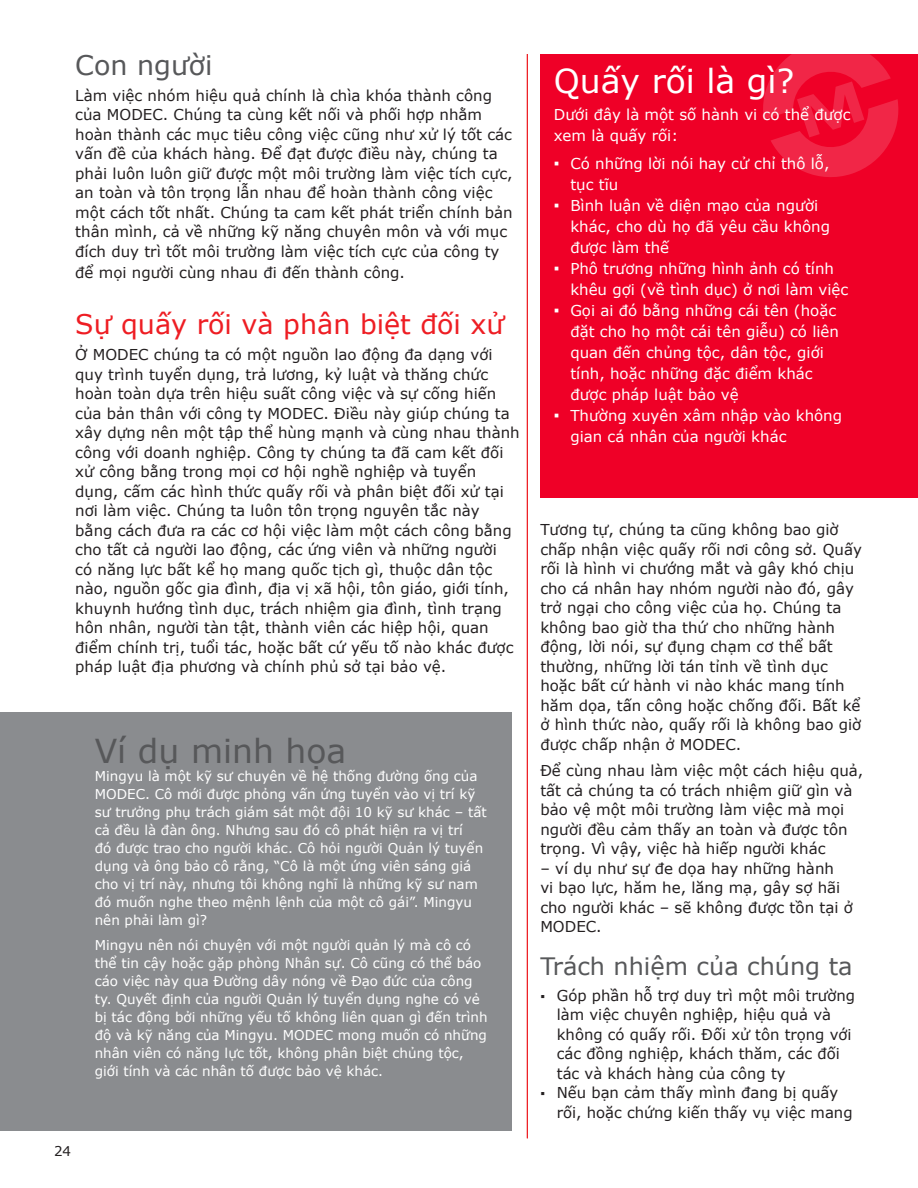
<style>
.page{position:relative;width:918px;height:1188px;background:#fff}
.page>*{position:absolute;margin:0;border:0;box-sizing:border-box;transform-origin:0 0}
.t1{font:33px "Verdana";color:#fff}
.t2{font:33px "Verdana";color:#57585a}
.Heading_1{font:27px "Verdana";color:#ee1d23}
.t3{font:27px "Verdana";color:#57585a}
.Heading_2{font:24px "Verdana";color:#57585a}
.t4{font:15px/19.5px "Verdana";color:#231f20}
.t5{font:15px/21px "Verdana";color:#fff}
.t6{font:13.5px/18px "Verdana";color:#fff}
.t7{font:13.5px "Verdana";color:#231f20}
.s1{font-family:"Arial";font-size:16.5px}
.s2{font-family:"Arial";font-size:13.5px}
</style>
<div class="page">
<div style="left:0;top:713px;width:511px;height:418px;background:#8a8c8f"></div>
<hr style="left:527px;top:54px;width:1px;height:1084px;background:#ee1d23">
<div style="left:540px;top:54px;width:378px;height:443px;background:#ef0027"></div>
<svg style="left:763px;top:54px;width:136px;height:123px"></svg>
<p class="t3" style="left:75px;top:46px;width:139px">Con người</p>
<p class="t4" style="left:75px;top:86px;width:439px">Làm việc nhóm hiệu quả chính là chìa khóa thành công của MODEC. Chúng ta cùng kết nối và phối hợp nhằm hoàn thành các mục tiêu công việc cũng như xử lý tốt các vấn đề của khách hàng. Để đạt được điều này, chúng ta phải luôn luôn giữ được một môi trường làm việc tích cực, an toàn và tôn trọng lẫn nhau để hoàn thành công việc một cách tốt nhất. Chúng ta cam kết phát triển chính bản thân mình, cả về những kỹ năng chuyên môn và với mục đích duy trì tốt môi trường làm việc tích cực của công ty</p>
<p class="t4" style="left:75px;top:263px;width:331px">để mọi người cùng nhau đi đến thành công.</p>
<p class="Heading_1" style="left:75px;top:306px;width:431px">Sự quấy rối và phân biệt đối xử</p>
<p class="t4" style="left:75px;top:345px;width:446px">Ở MODEC chúng ta có một nguồn lao động đa dạng với quy trình tuyển dụng, trả lương, kỷ luật và thăng chức hoàn toàn dựa trên hiệu suất công việc và sự cống hiến của bản thân với công ty MODEC. Điều này giúp chúng ta xây dựng nên một tập thể hùng mạnh và cùng nhau thành công với doanh nghiệp. Công ty chúng ta đã cam kết đối xử công bằng trong mọi cơ hội nghề nghiệp và tuyển dụng, cấm các hình thức quấy rối và phân biệt đối xử tại nơi làm việc. Chúng ta luôn tôn trọng nguyên tắc này bằng cách đưa ra các cơ hội việc làm một cách công bằng cho tất cả người lao động, các ứng viên và những người<br>có năng lực bất kể họ mang quốc tịch gì, thuộc dân tộc nào, nguồn gốc gia đình, địa vị xã hội, tôn giáo, giới tính, khuynh hướng tình dục, trách nhiệm gia đình, tình trạng hôn nhân, người tàn tật, thành viên các hiệp hội, quan điểm chính trị, tuổi tác, hoặc bất cứ yếu tố nào khác được pháp luật địa phương và chính phủ sở tại bảo vệ.</p>
<p class="t2" style="left:95px;top:729px;width:253px">Ví dụ minh họa</p>
<p class="t6" style="left:95px;top:767px;width:394px">Mingyu là một kỹ sư chuyên về hệ thống đường ống của MODEC. Cô mới được phỏng vấn ứng tuyển vào vị trí kỹ sư trưởng phụ trách giám sát một đội 10 kỹ sư khác – tất cả đều là đàn ông. Nhưng sau đó cô phát hiện ra vị trí<br>đó được trao cho người khác. Cô hỏi người Quản lý tuyển dụng và ông bảo cô rằng, “Cô là một ứng viên sáng giá cho vị trí này, nhưng tôi không nghĩ là những kỹ sư nam đó muốn nghe theo mệnh lệnh của một cô gái”. Mingyu nên phải làm gì?</p>
<p class="t6" style="left:95px;top:936px;width:394px">Mingyu nên nói chuyện với một người quản lý mà cô có thể tin cậy hoặc gặp phòng Nhân sự. Cô cũng có thể báo cáo việc này qua Đường dây nóng về Đạo đức của công ty. Quyết định của người Quản lý tuyển dụng nghe có vẻ bị tác động bởi những yếu tố không liên quan gì đến trình độ và kỹ năng của Mingyu. MODEC mong muốn có những nhân viên có năng lực tốt, không phân biệt chủng tộc, giới tính và các nhân tố được bảo vệ khác.</p>
<p class="t7" style="left:54px;top:1142px;width:19px">24</p>
<p class="t1" style="left:554px;top:58px;width:242px">Quấy rối là gì?</p>
<p class="t5" style="left:554px;top:104px;width:298px">Dưới đây là một số hành vi có thể được xem là quấy rối:</p>
<p class="t5" style="left:570px;top:153px;width:261px;text-indent:-17px"><span class="s1">▪</span> Có những lời nói hay cử chỉ thô lỗ, tục tĩu</p>
<p class="t5" style="left:570px;top:195px;width:261px;text-indent:-17px"><span class="s1">▪</span> Bình luận về diện mạo của người khác, cho dù họ đã yêu cầu không được làm thế</p>
<p class="t5" style="left:570px;top:258px;width:279px;text-indent:-17px"><span class="s1">▪</span> Phô trương những hình ảnh có tính khêu gợi (về tình dục) ở nơi làm việc</p>
<p class="t5" style="left:570px;top:300px;width:270px;text-indent:-17px"><span class="s1">▪</span> Gọi ai đó bằng những cái tên (hoặc đặt cho họ một cái tên giễu) có liên quan đến chủng tộc, dân tộc, giới tính, hoặc những đặc điểm khác được pháp luật bảo vệ</p>
<p class="t5" style="left:570px;top:405px;width:273px;text-indent:-17px"><span class="s1">▪</span> Thường xuyên xâm nhập vào không gian cá nhân của người khác</p>
<p class="t4" style="left:540px;top:520px;width:323px">Tương tự, chúng ta cũng không bao giờ chấp nhận việc quấy rối nơi công sở. Quấy rối là hình vi chướng mắt và gây khó chịu cho cá nhân hay nhóm người nào đó, gây trở ngại cho công việc của họ. Chúng ta không bao giờ tha thứ cho những hành động, lời nói, sự đụng chạm cơ thể bất thường, những lời tán tỉnh về tình dục hoặc bất cứ hành vi nào khác mang tính hăm dọa, tấn công hoặc chống đối. Bất kể ở hình thức nào, quấy rối là không bao giờ được chấp nhận ở MODEC.</p>
<p class="t4" style="left:540px;top:761px;width:325px">Để cùng nhau làm việc một cách hiệu quả, tất cả chúng ta có trách nhiệm giữ gìn và bảo vệ một môi trường làm việc mà mọi người đều cảm thấy an toàn và được tôn trọng. Vì vậy, việc hà hiếp người khác</p>
<p class="t4" style="left:540px;top:858px;width:314px">– ví dụ như sự đe dọa hay những hành<br>vi bạo lực, hăm he, lăng mạ, gây sợ hãi cho người khác – sẽ không được tồn tại ở<br>MODEC.</p>
<p class="Heading_2" style="left:540px;top:949px;width:314px">Trách nhiệm của chúng ta</p>
<p class="t4" style="left:557px;top:985px;width:300px;text-indent:-17px"><span class="s2">▪</span> Góp phần hỗ trợ duy trì một môi trường làm việc chuyên nghiệp, hiệu quả và không có quấy rối. Đối xử tôn trọng với các đồng nghiệp, khách thăm, các đối tác và khách hàng của công ty</p>
<p class="t4" style="left:557px;top:1083px;width:297px;text-indent:-17px"><span class="s2">▪</span> Nếu bạn cảm thấy mình đang bị quấy rối, hoặc chứng kiến thấy vụ việc mang</p>
</div>
